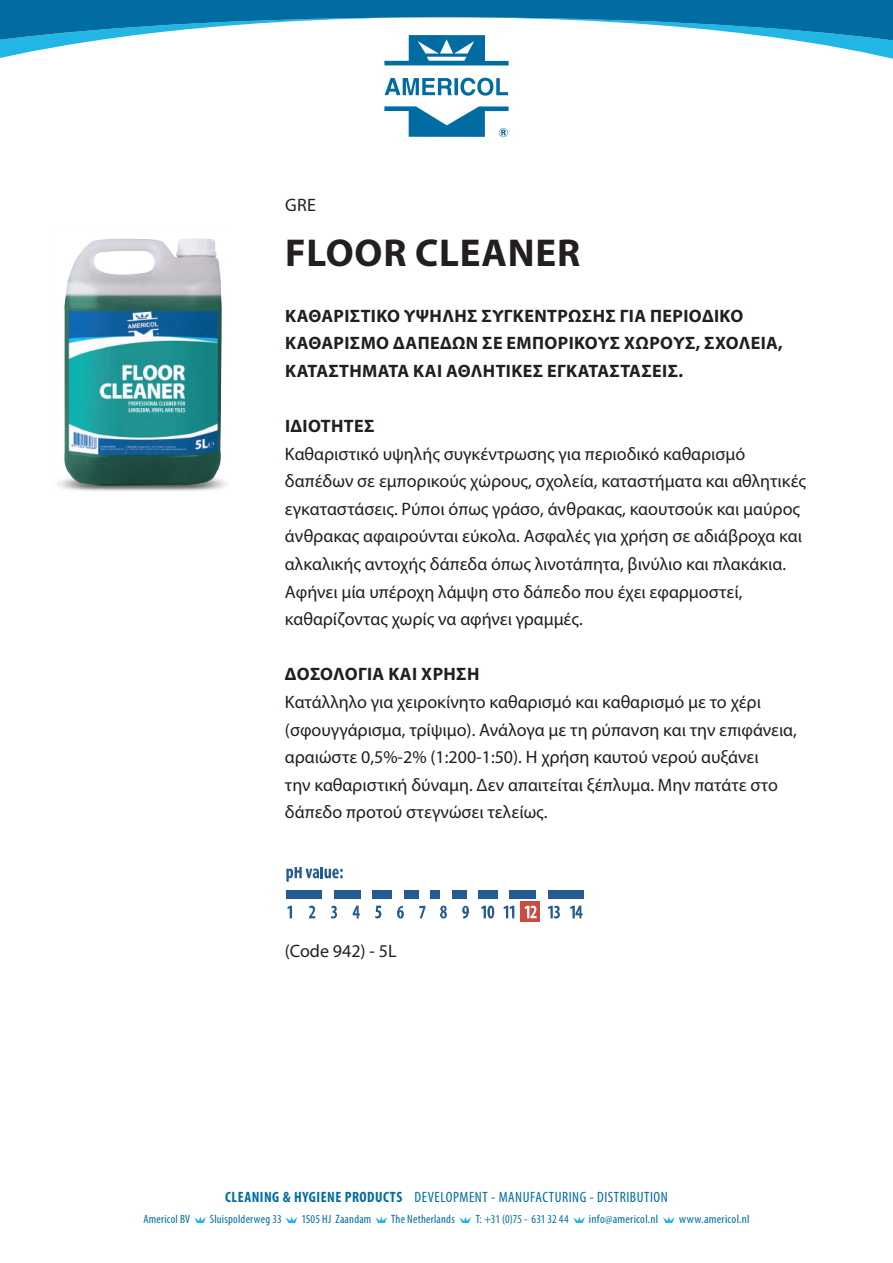
<style>
.page{position:relative;width:893px;height:1263px;background:#fff}
.page>*{position:absolute;margin:0;border:0;box-sizing:border-box;transform-origin:0 0}
.t1{font:700 39px "Myriad Pro";letter-spacing:.02em;color:#231f20}
.t2{font:18px/27.6px "Myriad Pro";color:#231f20}
.t3{font:700 18px/27.6px "Myriad Pro";letter-spacing:.02em;color:#231f20}
.t4{font:condensed 15px "Myriad Pro";letter-spacing:.035em;color:#006ca2}
.t5{font:condensed 12px "Myriad Pro";letter-spacing:.02em;color:#006ca2}
.t6{font:condensed 12px "Myriad Pro";letter-spacing:.02em;color:#006ca2;scale:1.04 1}
.t7{font:condensed 12px "Myriad Pro";color:#006ca2}
.s1{font-weight:700}
</style>
<div class="page">
<svg style="left:0;top:0;width:893px;height:137px"></svg>
<svg style="left:194px;top:1216px;width:12px;height:7px"></svg>
<svg style="left:286px;top:1216px;width:11px;height:7px"></svg>
<svg style="left:375px;top:1216px;width:12px;height:7px"></svg>
<svg style="left:459px;top:1216px;width:12px;height:7px"></svg>
<svg style="left:573px;top:1216px;width:12px;height:7px"></svg>
<svg style="left:663px;top:1216px;width:11px;height:7px"></svg>
<div style="left:521px;top:902px;width:19px;height:20px;background:#c94b41"></div>
<div style="left:430px;top:890px;width:10px;height:8px;background:#245c92"></div>
<div style="left:404px;top:890px;width:14px;height:8px;background:#245c92"></div>
<div style="left:372px;top:890px;width:20px;height:8px;background:#245c92"></div>
<div style="left:334px;top:890px;width:27px;height:8px;background:#245c92"></div>
<div style="left:287px;top:890px;width:35px;height:8px;background:#245c92"></div>
<div style="left:452px;top:890px;width:14px;height:8px;background:#245c92"></div>
<div style="left:478px;top:890px;width:20px;height:8px;background:#245c92"></div>
<div style="left:510px;top:890px;width:26px;height:8px;background:#245c92"></div>
<div style="left:548px;top:890px;width:35px;height:8px;background:#245c92"></div>
<svg style="left:287px;top:906px;width:5px;height:12px"></svg>
<svg style="left:309px;top:905px;width:6px;height:13px"></svg>
<svg style="left:331px;top:906px;width:6px;height:12px"></svg>
<svg style="left:353px;top:905px;width:7px;height:13px"></svg>
<svg style="left:375px;top:905px;width:6px;height:13px"></svg>
<svg style="left:397px;top:906px;width:7px;height:12px"></svg>
<svg style="left:440px;top:905px;width:7px;height:13px"></svg>
<svg style="left:462px;top:906px;width:7px;height:12px"></svg>
<svg style="left:481px;top:905px;width:13px;height:13px"></svg>
<svg style="left:503px;top:906px;width:11px;height:12px"></svg>
<svg style="left:525px;top:905px;width:12px;height:13px"></svg>
<svg style="left:548px;top:906px;width:12px;height:12px"></svg>
<svg style="left:570px;top:905px;width:13px;height:13px"></svg>
<svg style="left:419px;top:906px;width:6px;height:12px"></svg>
<svg style="left:286px;top:867px;width:57px;height:15px"></svg>
<img style="left:57px;top:238px;width:170px;height:253px">
<p class="t2" style="left:285px;top:191px;width:32px">GRE</p>
<h1 class="t1" style="left:285px;top:228px;width:296px">FLOOR CLEANER</h1>
<p class="t3" style="left:285px;top:301px;width:499px">ΚΑΘΑΡΙΣΤΙΚΌ ΥΨΗΛΉΣ ΣΥΓΚΈΝΤΡΩΣΗΣ ΓΙΑ ΠΕΡΙΟΔΙΚΌ<br>ΚΑΘΑΡΙΣΜΌ ΔΑΠΈΔΩΝ ΣΕ ΕΜΠΟΡΙΚΟΎΣ ΧΏΡΟΥΣ, ΣΧΟΛΕΊΑ,<br>ΚΑΤΑΣΤΉΜΑΤΑ ΚΑΙ ΑΘΛΗΤΙΚΈΣ ΕΓΚΑΤΑΣΤΆΣΕΙΣ.</p>
<p class="t3" style="left:285px;top:412px;width:91px">ΙΔΙΌΤΗΤΕΣ</p>
<p class="t2" style="left:285px;top:439px;width:523px">Καθαριστικό υψηλής συγκέντρωσης για περιοδικό καθαρισμό δαπέδων σε εμπορικούς χώρους, σχολεία, καταστήματα και αθλητικές εγκαταστάσεις. Ρύποι όπως γράσο, άνθρακας, καουτσούκ και μαύρος άνθρακας αφαιρούνται εύκολα. Ασφαλές για χρήση σε αδιάβροχα και αλκαλικής αντοχής δάπεδα όπως λινοτάπητα, βινύλιο και πλακάκια.<br>Αφήνει μία υπέροχη λάμψη στο δάπεδο που έχει εφαρμοστεί, καθαρίζοντας χωρίς να αφήνει γραμμές.</p>
<p class="t3" style="left:285px;top:660px;width:196px">∆ΟΣΟΛΟΓΊΑ ΚΑΙ ΧΡΉΣΗ</p>
<p class="t2" style="left:285px;top:688px;width:514px">Κατάλληλο για χειροκίνητο καθαρισμό και καθαρισμό με το χέρι (σφουγγάρισμα, τρίψιμο). Ανάλογα με τη ρύπανση και την επιφάνεια, αραιώστε 0,5%-2% (1:200-1:50). Η χρήση καυτού νερού αυξάνει<br>την καθαριστική δύναμη. ∆εν απαιτείται ξέπλυμα. Μην πατάτε στο δάπεδο προτού στεγνώσει τελείως.</p>
<p class="t2" style="left:285px;top:936px;width:113px">(Code 942) - 5L</p>
<p class="t4" style="left:225px;top:1188px;width:444px"><span class="s1">CLEANING &amp; HYGIENE PRODUCTS</span> DEVELOPMENT - MANUFACTURING - DISTRIBUTION</p>
<p class="t5" style="left:143px;top:1212px;width:48px">Americol BV</p>
<p class="t5" style="left:210px;top:1212px;width:73px">Sluispolderweg 33</p>
<p class="t5" style="left:301px;top:1212px;width:72px">1505 HJ Zaandam</p>
<p class="t5" style="left:391px;top:1212px;width:65px">The Netherlands</p>
<p class="t7" style="left:476px;top:1212px;width:94px">T: +31 (0)75 - 631 32 44</p>
<p class="t6" style="left:589px;top:1212px;width:68px">info@americol.nl</p>
<p class="t6" style="left:679px;top:1212px;width:69px">www.americol.nl</p>
</div>
